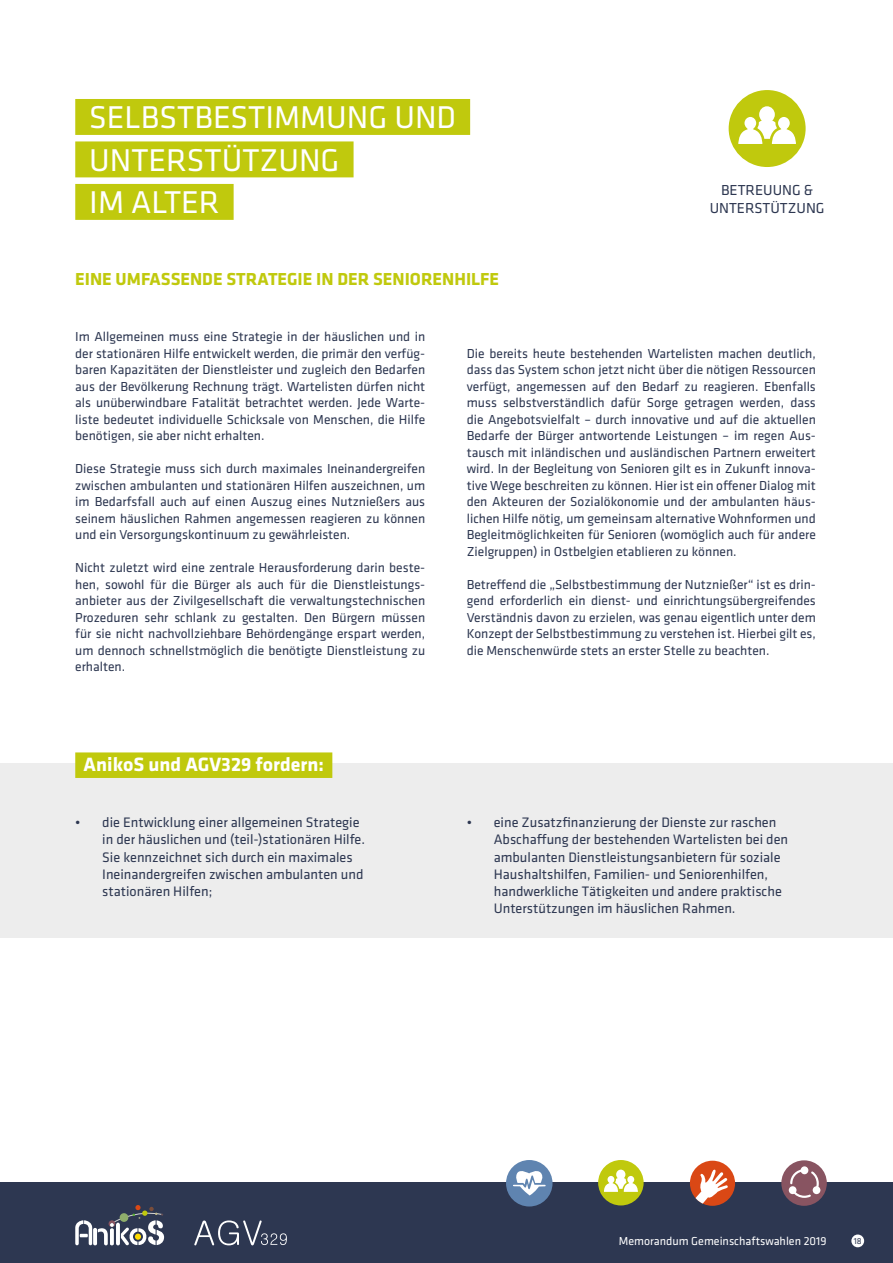
<style>
.page{position:relative;width:893px;height:1263px;background:#fff}
.page>*{position:absolute;margin:0;border:0;box-sizing:border-box;transform-origin:0 0}
.t1{font:32.7px/42.5px "Klavika";color:#fff}
.t2{font:700 19.95px "Klavika";color:#fff}
.t3{font:700 18px "Klavika";color:#c0c90d}
.t4{font:15px/18px "Klavika";color:#2d3751;text-align:center}
.t5{font:14.25px/17.2px "Klavika";color:#2d3751}
.t6{font:13.5px/16.5px "Klavika";color:#2d3751;text-align:justify}
.t7{font:12px "Klavika";color:#fff}
.t8{font:9px "Klavika";color:#2d3751}
</style>
<div class="page">
<div style="left:0;top:1182px;width:893px;height:81px;background:#2d3751"></div>
<div style="left:781px;top:1160px;width:46px;height:46px;background:#885461;border-radius:50%"></div>
<div style="left:801px;top:1166px;width:7px;height:8px;background:#fff;border-radius:50%"></div>
<svg style="left:789px;top:1168px;width:31px;height:30px"></svg>
<div style="left:506px;top:1160px;width:46px;height:46px;background:#5f84b0;border-radius:50%"></div>
<svg style="left:513px;top:1171px;width:33px;height:24px"></svg>
<div style="left:598px;top:1160px;width:46px;height:45px;background:#c0c90d;border-radius:50%"></div>
<svg style="left:601px;top:1169px;width:39px;height:23px"></svg>
<div style="left:690px;top:1161px;width:45px;height:45px;background:#da4815;border-radius:50%"></div>
<svg style="left:690px;top:1169px;width:38px;height:37px"></svg>
<svg style="left:75px;top:1205px;width:89px;height:41px"></svg>
<svg style="left:194px;top:1220px;width:93px;height:25px"></svg>
<div style="left:851px;top:1234px;width:13px;height:13px;background:#fff;border-radius:50%"></div>
<div style="left:729px;top:90px;width:77px;height:77px;background:#c0c90d;border-radius:50%"></div>
<svg style="left:734px;top:106px;width:66px;height:38px"></svg>
<div style="left:0;top:764px;width:893px;height:174px;background:#ededed"></div>
<div style="left:75px;top:752px;width:257px;height:26px;background:#c0c90d"></div>
<div style="left:75px;top:99px;width:395px;height:36px;background:#c0c90d"></div>
<div style="left:75px;top:141px;width:279px;height:36px;background:#c0c90d"></div>
<div style="left:75px;top:184px;width:159px;height:36px;background:#c0c90d"></div>
<h1 class="t1" style="left:89px;top:97px;width:368px">SELBSTBESTIMMUNG UND<br>UNTERSTÜTZUNG<br>IM ALTER</h1>
<h3 class="t3" style="left:75px;top:269px;width:425px">EINE UMFASSENDE STRATEGIE IN DER SENIORENHILFE</h3>
<p class="t4" style="left:710px;top:181px;width:116px">BETREUUNG &amp;<br>UNTERSTÜTZUNG</p>
<p class="t6" style="left:75px;top:329px;width:351px">Im Allgemeinen muss eine Strategie in der häuslichen und in der stationären Hilfe entwickelt werden, die primär den verfüg&shy;baren Kapazitäten der Dienstleister und zugleich den Bedarfen aus der Bevölkerung Rechnung trägt. Wartelisten dürfen nicht als unüberwindbare Fatalität betrachtet werden. Jede Warte&shy;liste bedeutet individuelle Schicksale von Menschen, die Hilfe benötigen, sie aber nicht erhalten.</p>
<p class="t6" style="left:75px;top:461px;width:351px">Diese Strategie muss sich durch maximales Ineinandergreifen zwischen ambulanten und stationären Hilfen auszeichnen, um im Bedarfsfall auch auf einen Auszug eines Nutznießers aus seinem häuslichen Rahmen angemessen reagieren zu können und ein Versorgungskontinuum zu gewährleisten.</p>
<p class="t6" style="left:75px;top:560px;width:351px">Nicht zuletzt wird eine zentrale Herausforderung darin beste&shy;hen, sowohl für die Bürger als auch für die Dienstleistungs&shy;anbieter aus der Zivilgesellschaft die verwaltungstechnischen Prozeduren sehr schlank zu gestalten. Den Bürgern müssen für sie nicht nachvollziehbare Behördengänge erspart werden, um dennoch schnellstmöglich die benötigte Dienstleistung zu erhalten.</p>
<h2 class="t2" style="left:84px;top:754px;width:242px">AnikoS und AGV329 fordern:</h2>
<p class="t5" style="left:102px;top:814px;width:264px;text-indent:-27px">• die Entwicklung einer allgemeinen Strategie in der häuslichen und (teil-)stationären Hilfe.<br>Sie kennzeichnet sich durch ein maximales Ineinandergreifen zwischen ambulanten und stationären Hilfen;</p>
<p class="t6" style="left:467px;top:345px;width:351px">Die bereits heute bestehenden Wartelisten machen deutlich, dass das System schon jetzt nicht über die nötigen Ressourcen verfügt, angemessen auf den Bedarf zu reagieren. Ebenfalls muss selbstverständlich dafür Sorge getragen werden, dass die Angebotsvielfalt – durch innovative und auf die aktuellen Bedarfe der Bürger antwortende Leistungen – im regen Aus&shy;tausch mit inländischen und ausländischen Partnern erweitert wird. In der Begleitung von Senioren gilt es in Zukunft innova&shy;tive Wege beschreiten zu können. Hier ist ein offener Dialog mit den Akteuren der Sozialökonomie und der ambulanten häus&shy;lichen Hilfe nötig, um gemeinsam alternative Wohnformen und Begleitmöglichkeiten für Senioren (womöglich auch für andere Zielgruppen) in Ostbelgien etablieren zu können.</p>
<p class="t6" style="left:467px;top:576px;width:351px">Betreffend die „Selbstbestimmung der Nutznießer“ ist es drin&shy;gend erforderlich ein dienst- und einrichtungsübergreifendes Verständnis davon zu erzielen, was genau eigentlich unter dem Konzept der Selbstbestimmung zu verstehen ist. Hierbei gilt es, die Menschenwürde stets an erster Stelle zu beachten.</p>
<p class="t5" style="left:494px;top:814px;width:296px;text-indent:-27px">• eine Zusatzfinanzierung der Dienste zur raschen Abschaffung der bestehenden Wartelisten bei den ambulanten Dienstleistungsanbietern für soziale Haushaltshilfen, Familien- und Seniorenhilfen, handwerkliche Tätigkeiten und andere praktische Unterstützungen im häuslichen Rahmen.</p>
<p class="t7" style="left:619px;top:1235px;width:209px">Memorandum Gemeinschaftswahlen 2019</p>
<p class="t8" style="left:854px;top:1236px;width:10px">18</p>
</div>
